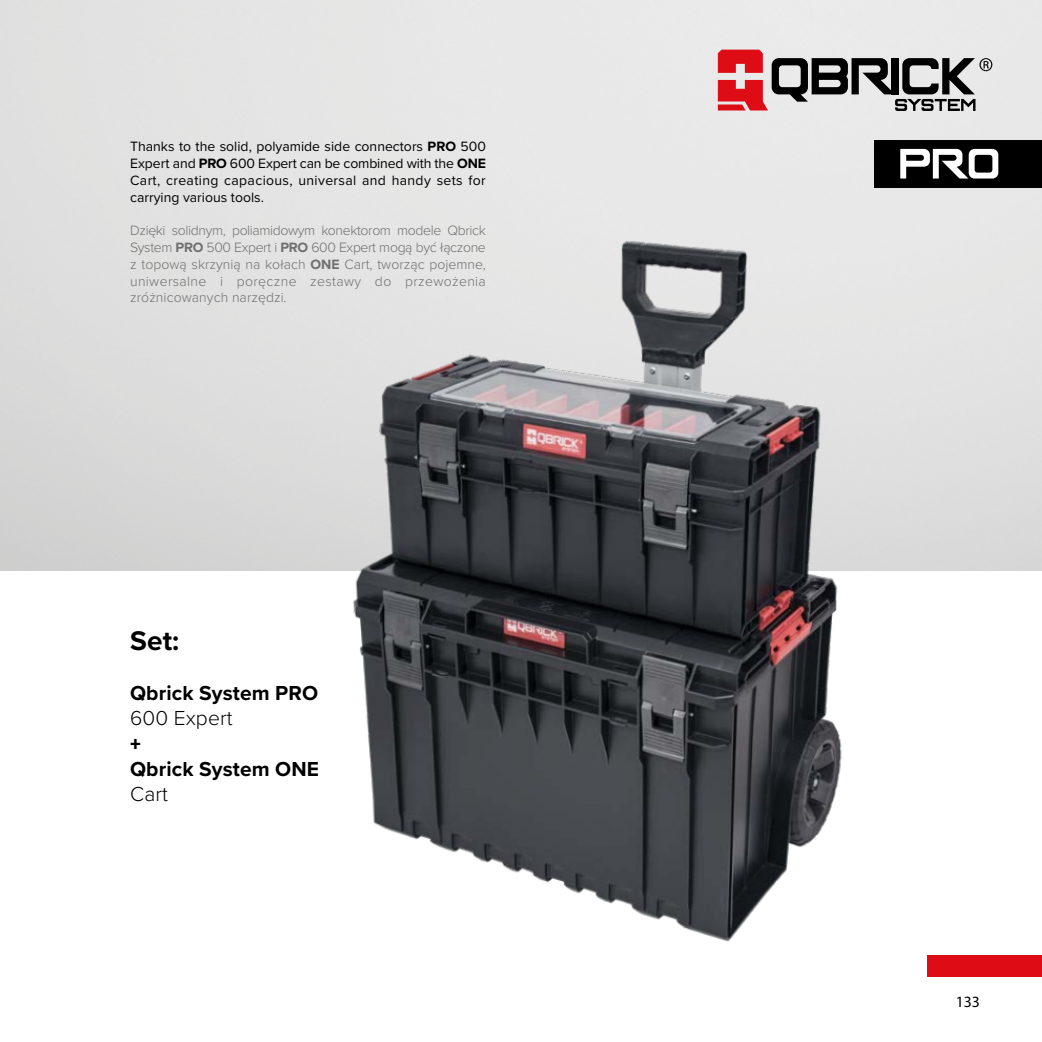
<style>
.page{position:relative;width:1042px;height:1042px;background:#fff}
.page>*{position:absolute;margin:0;border:0;box-sizing:border-box;transform-origin:0 0}
.t1{font:700 28px "Proxima Nova";color:#000}
.t2{font:700 21px "Proxima Nova";letter-spacing:.005em;color:#000}
.t3{font:300 21px "Proxima Nova";letter-spacing:.005em;color:#000}
.t4{font:900 21px "Proxima Nova";color:#000}
.t5{font:15.75px "Myriad Pro";color:#000}
.t6{font:300 14px/16.8px "Proxima Nova";letter-spacing:.015em;color:#706f6f;text-align:justify}
.t7{font:14px/16.8px "Proxima Nova";letter-spacing:.025em;color:#000;text-align:justify}
.s1{font-weight:700}
</style>
<div class="page">
<div style="left:927px;top:955px;width:115px;height:21px;background:#de0c15"></div>
<div style="left:874px;top:140px;width:168px;height:48px;background:#000"></div>
<svg style="left:900px;top:149px;width:98px;height:29px"></svg>
<img style="left:337px;top:214px;width:519px;height:728px">
<svg style="left:718px;top:50px;width:274px;height:61px"></svg>
<p class="t7" style="left:130px;top:138px;width:357px">Thanks to the solid, polyamide side connectors <span class="s1">PRO</span> 500<br>Expert and <span class="s1">PRO</span> 600 Expert can be combined with the <span class="s1">ONE </span>Cart, creating capacious, universal and handy sets for carrying various tools.</p>
<p class="t6" style="left:130px;top:221px;width:357px">Dzięki solidnym, poliamidowym konektorom modele Qbrick System <span class="s1">PRO</span> 500 Expert i <span class="s1">PRO</span> 600 Expert mogą być łączone z topową skrzynią na kołach <span class="s1">ONE</span> Cart, tworząc pojemne, uniwersalne i poręczne zestawy do przewożenia zróżnicowanych narzędzi.</p>
<h1 class="t1" style="left:130px;top:619px;width:51px">Set:</h1>
<h2 class="t2" style="left:130px;top:677px;width:189px">Qbrick System PRO</h2>
<h2 class="t3" style="left:130px;top:703px;width:104px">600 Expert</h2>
<h2 class="t4" style="left:130px;top:728px;width:12px">+</h2>
<h2 class="t2" style="left:130px;top:753px;width:190px">Qbrick System ONE</h2>
<h2 class="t3" style="left:130px;top:778px;width:39px">Cart</h2>
<p class="t5" style="left:955px;top:991px;width:26px">133</p>
</div>
